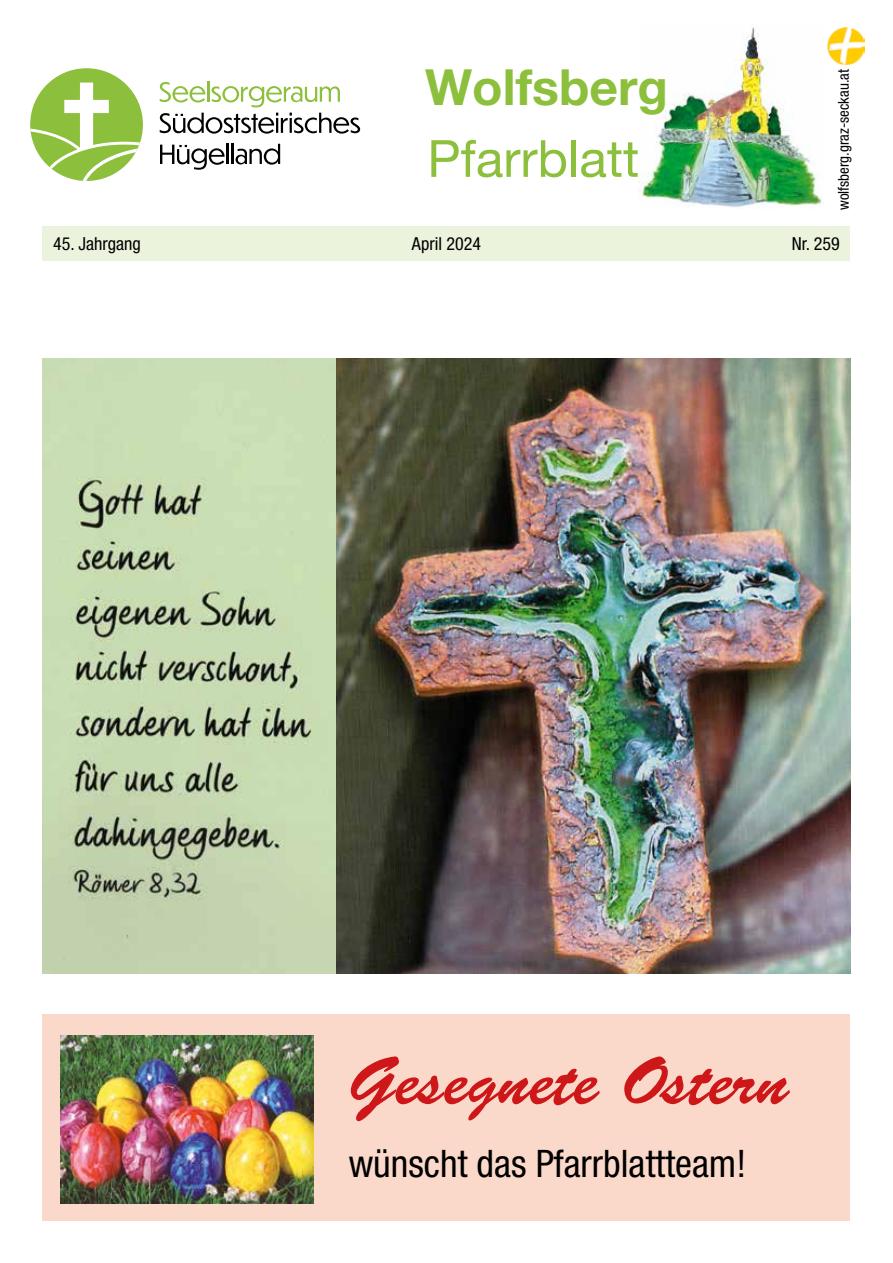
<style>
.page{position:relative;width:893px;height:1263px;background:#fff}
.page>*{position:absolute;margin:0;border:0;box-sizing:border-box;transform-origin:0 0}
.t1{font:67.95px "Brush Script Std";color:#cd1719}
.t2{font:51.3px "Helvetica Neue";color:#8cbf3c}
.t3{font:700 49.95px "Helvetica Neue LT Pro";color:#8cbf3c}
.t4{font:condensed 37.95px "Helvetica Neue LT Pro";color:#000}
.t5{font:condensed 18px "Helvetica Neue LT Pro";color:#000}
.t6{font:condensed 15px "Helvetica Neue LT Pro";color:#000}
</style>
<div class="page">
<div style="left:43px;top:1014px;width:807px;height:206px;background:#fbd9ca"></div>
<div style="left:43px;top:226px;width:807px;height:34px;background:#ebf3dd"></div>
<svg style="left:160px;top:82px;width:45px;height:20px"></svg>
<hr style="left:207px;top:81px;width:2px;height:21px;background:#8cbf3c">
<svg style="left:212px;top:86px;width:128px;height:21px"></svg>
<svg style="left:160px;top:113px;width:200px;height:21px"></svg>
<svg style="left:160px;top:145px;width:65px;height:25px"></svg>
<hr style="left:226px;top:144px;width:3px;height:20px;background:#000">
<hr style="left:231px;top:144px;width:3px;height:20px;background:#000">
<svg style="left:236px;top:144px;width:44px;height:21px"></svg>
<div style="left:30px;top:68px;width:113px;height:113px;background:#8cbf3c;border-radius:50%"></div>
<svg style="left:30px;top:83px;width:110px;height:98px"></svg>
<img style="left:638px;top:27px;width:186px;height:181px">
<img style="left:827px;top:28px;width:37px;height:37px">
<img style="left:335px;top:358px;width:515px;height:616px">
<img style="left:43px;top:358px;width:292px;height:616px">
<img style="left:61px;top:1035px;width:253px;height:169px">
<h3 class="t3" style="left:425px;top:57px;width:244px">Wolfsberg</h3>
<h2 class="t2" style="left:427px;top:122px;width:213px">Pfarrblatt</h2>
<p class="t6" style="left:835px;top:210px;width:142px;rotate:-90deg">wolfsberg.graz-seckau.at</p>
<p class="t5" style="left:53px;top:233px;width:89px">45. Jahrgang</p>
<p class="t5" style="left:412px;top:233px;width:71px">April 2024</p>
<p class="t5" style="left:792px;top:233px;width:49px">Nr. 259</p>
<h1 class="t1" style="left:349px;top:1043px;width:442px">Gesegnete Ostern</h1>
<h3 class="t4" style="left:349px;top:1141px;width:399px">wünscht das Pfarrblattteam!</h3>
</div>
